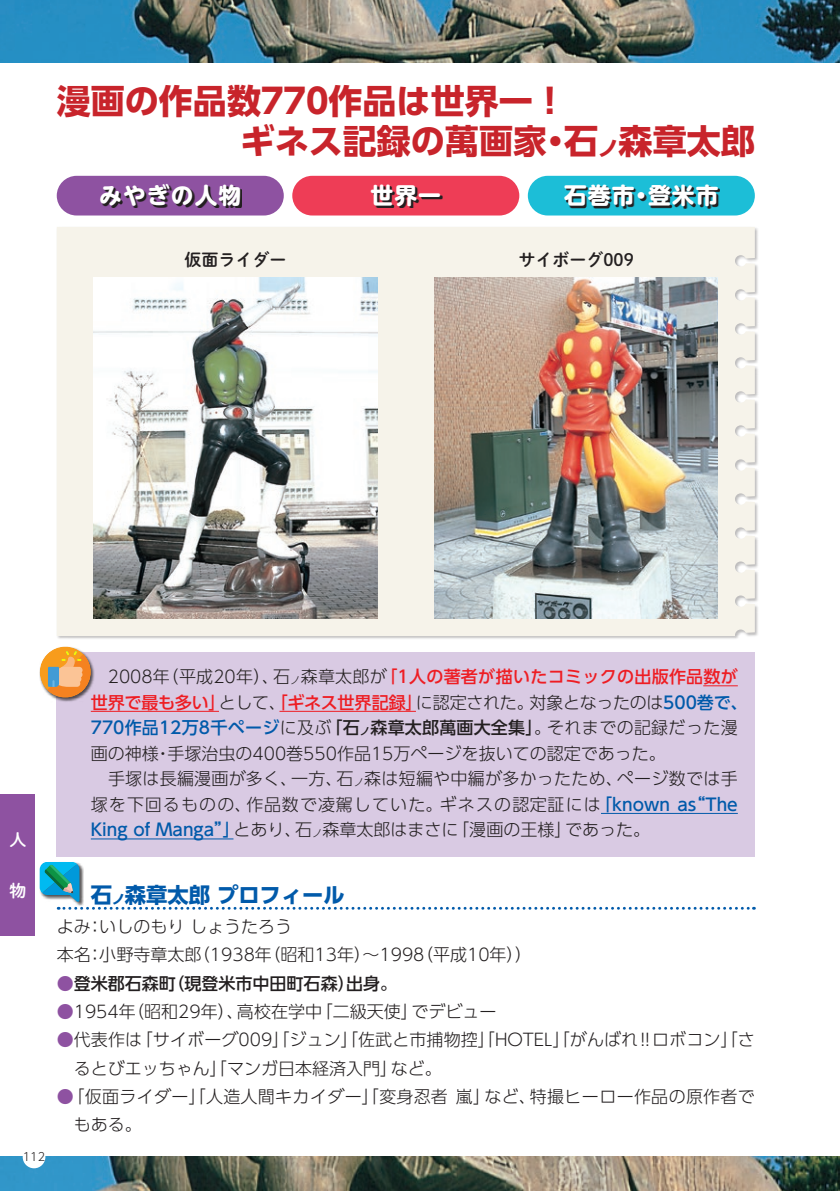
<style>
.page{position:relative;width:840px;height:1191px;background:#fff}
.page>*{position:absolute;margin:0;border:0;box-sizing:border-box;transform-origin:0 0}
.t1{font:700 34px/39.6px "UD Shin Go Pro";color:#c8242b}
.t2{font:700 22.6px "UD Shin M Go Pro";letter-spacing:.05em;color:#fff}
.t3{font:700 21.2px "UD Shin Go Pro";color:#015aaa}
.t4{font:300 17px/25.6px "UD Shin Go Pro";color:#231f20}
.t5{font:300 17px/28.4px "UD Shin Go Pro";letter-spacing:.02em;color:#231f20}
.t6{font:500 17px "UD Shin Go Pro";color:#231f20}
.t7{font:17px "Shuei M Go Std B";color:#231f20}
.t8{font:17px "Shuei M Go Std B";color:#fff}
.t9{font:300 11.4px "UD Shin Go Pro";color:#231f20}
.s1{font-size:20.4px}
.s2{font-size:10.2px}
.s3{font-weight:500;color:#ee1d23}
.s4{font-weight:500;color:#015aaa}
.s5{font-weight:500}
.s6{font-weight:500;font-size:10.2px}
.s7{font-size:12.8px}
.s8{font-weight:300;color:#8e52a1}
.s9{color:#8e52a1}
</style>
<div class="page">
<img style="left:0;top:0;width:839px;height:62px">
<img style="left:0;top:1157px;width:839px;height:34px">
<svg style="left:58px;top:907px;width:696px;height:2px"></svg>
<div style="left:39px;top:861px;width:45px;height:45px;background:#231f20;opacity:.75"></div>
<svg style="left:40px;top:862px;width:39px;height:39px;background:#29a7bf"></svg>
<div style="left:57px;top:652px;width:697px;height:204px;background:#d9cae3"></div>
<hr style="left:702px;top:685px;width:35px;height:1px;background:#ee1d23">
<hr style="left:91px;top:711px;width:128px;height:1px;background:#ee1d23">
<hr style="left:279px;top:711px;width:136px;height:1px;background:#ee1d23">
<hr style="left:600px;top:813px;width:137px;height:1px;background:#015aaa">
<hr style="left:91px;top:838px;width:142px;height:1px;background:#015aaa">
<div style="left:57px;top:227px;width:697px;height:408px;background:#f6f3ea"></div>
<div style="left:39px;top:646px;width:56px;height:56px;background:#231f20;opacity:.75"></div>
<svg style="left:40px;top:646px;width:51px;height:51px;background:#e0aa6d"></svg>
<img style="left:94px;top:278px;width:283px;height:340px">
<img style="left:434px;top:278px;width:283px;height:340px">
<div style="left:527px;top:176px;width:227px;height:39px;background:#1cbed7;border-radius:20px"></div>
<svg style="left:566px;top:186px;width:153px;height:22px"></svg>
<div style="left:57px;top:176px;width:226px;height:39px;background:#8e52a1;border-radius:20px"></div>
<svg style="left:102px;top:185px;width:140px;height:23px"></svg>
<div style="left:292px;top:176px;width:227px;height:39px;background:#ee3d56;border-radius:20px"></div>
<svg style="left:373px;top:186px;width:69px;height:22px"></svg>
<div style="left:0;top:794px;width:34px;height:141px;background:#8e52a1"></div>
<div style="left:23px;top:1145px;width:22px;height:23px;background:#fff;border-radius:50%"></div>
<h1 class="t1" style="left:240px;top:81px;width:515px;text-indent:-184px">漫画の作品数770作品は世界一！<br>ギネス記録の萬画家・石<span class="s1">ノ</span>森章太郎</h1>
<h2 class="t2" style="left:99px;top:177px;width:143px">みやぎの人物</h2>
<h2 class="t2" style="left:370px;top:177px;width:72px">世界一</h2>
<h2 class="t2" style="left:564px;top:177px;width:156px">石巻市・登米市</h2>
<p class="t7" style="left:184px;top:247px;width:104px">仮面ライダー</p>
<p class="t7" style="left:518px;top:247px;width:117px">サイボーグ009</p>
<p class="t8" style="left:9px;top:827px;width:18px">人</p>
<p class="t8" style="left:9px;top:878px;width:17px">物</p>
<p class="t9" style="left:23px;top:1147px;width:24px">112</p>
<p class="t4" style="left:91px;top:663px;width:657px">　2008年（平成20年）、石<span class="s2">ノ</span>森章太郎が<span class="s3">「1人の著者が描いたコミックの出版作品数が世界で最も多い」</span>として、<span class="s3">「ギネス世界記録」</span>に認定された。対象となったのは<span class="s4">500巻で、770作品12万8千ページ</span>に及ぶ<span class="s5">「石</span><span class="s6">ノ</span><span class="s5">森章太郎萬画大全集」</span>。それまでの記録だった漫画の神様・手塚治虫の400巻550作品15万ページを抜いての認定であった。<br>　手塚は長編漫画が多く、一方、石<span class="s2">ノ</span>森は短編や中編が多かったため、ページ数では手塚を下回るものの、作品数で凌駕していた。ギネスの認定証には<span class="s4">「known as“The King of Manga”」</span>とあり、石<span class="s2">ノ</span>森章太郎はまさに「漫画の王様」であった。</p>
<p class="t3" style="left:91px;top:877px;width:255px">石<span class="s7">ノ</span>森章太郎 プロフィール</p>
<p class="t4" style="left:57px;top:911px;width:476px;line-height:28.4px">よみ：いしのもり しょうたろう<br>本名：小野寺章太郎（1938年（昭和13年）～1998（平成10年））</p>
<p class="t6" style="left:57px;top:969px;width:342px"><span class="s8">●</span>登米郡石森町（現登米市中田町石森）出身。</p>
<p class="t4" style="left:57px;top:998px;width:441px"><span class="s9">●</span>1954年（昭和29年）、高校在学中「二級天使」でデビュー</p>
<p class="t4" style="left:74px;top:1025px;width:682px;line-height:28.4px;text-indent:-17px"><span class="s9">●</span>代表作は「サイボーグ009」「ジュン」「佐武と市捕物控」「HOTEL」「がんばれ!!ロボコン」「さるとびエッちゃん」「マンガ日本経済入門」など。</p>
<p class="t5" style="left:74px;top:1081px;width:682px;text-indent:-17px"><span class="s9">●</span>「仮面ライダー」「人造人間キカイダー」「変身忍者 嵐」など、特撮ヒーロー作品の原作者でもある。</p>
</div>
